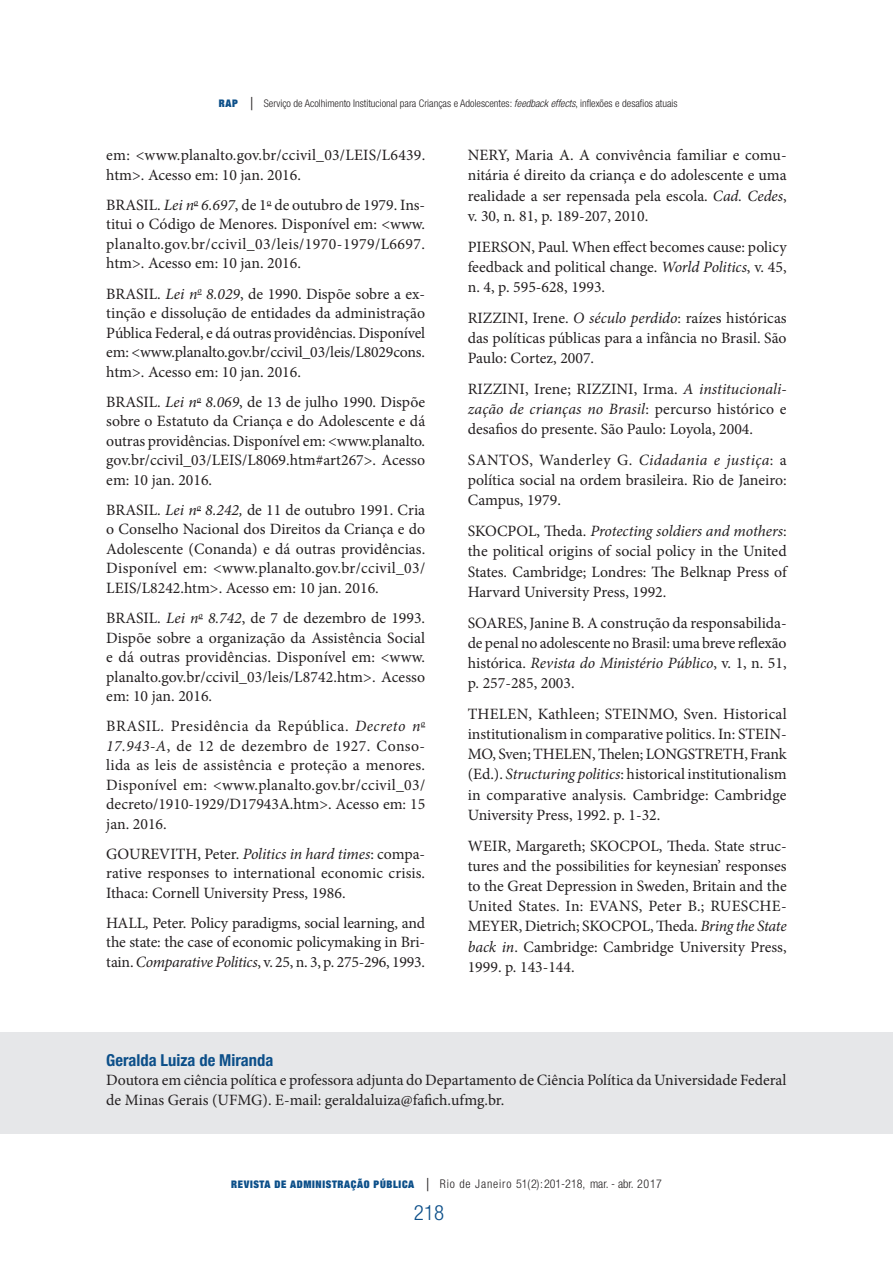
<style>
.page{position:relative;width:893px;height:1263px;background:#fff}
.page>*{position:absolute;margin:0;border:0;box-sizing:border-box;transform-origin:0 0}
.t1{font:300 condensed 21px "Helvetica Neue LT Std";color:#0c4f89}
.autores_final_1{font:700 condensed 16.5px "Helvetica Neue LT Std";color:#0c4f89}
.BIBLIOGRAFIA{font:15.75px/19.5px "Minion Pro";color:#231f20;text-align:justify}
.autores_final_1-2{font:15.75px/19.5px "Minion Pro";color:#231f20}
.t2{font:300 condensed 12px "Helvetica Neue LT Std";letter-spacing:.07em;color:#231f20}
.t3{font:300 condensed 10.5px "Helvetica Neue LT Std";color:#231f20}
.s1{font-family:"Helvetica Neue";font-weight:900;font-stretch:expanded;color:#0c4f89}
.s2{font-size:18px}
.s3{font-style:italic}
.s4{font-family:"Helvetica Neue";font-weight:900;font-stretch:expanded;font-size:10.5px;color:#0c4f89}
</style>
<div class="page">
<div style="left:0;top:1032px;width:893px;height:102px;background:#e6e7e9"></div>
<p class="t3" style="left:219px;top:98px;width:460px"><span class="s1">RAP</span> <span class="s2">|</span> Serviço de Acolhimento Institucional para Crianças e Adolescentes: <span class="s3">feedback effects</span>, inflexões e desafios atuais</p>
<p class="BIBLIOGRAFIA" style="left:106px;top:146px;width:320px">em: &lt;www.planalto.gov.br/ccivil_03/LEIS/L6439. htm&gt;. Acesso em: 10 jan. 2016.</p>
<p class="BIBLIOGRAFIA" style="left:106px;top:195px;width:320px">BRASIL. <span class="s3">Lei n</span><sup>o</sup> <span class="s3">6.697</span>, de 1<sup>o</sup> de outubro de 1979. Ins&shy;titui o Código de Menores. Disponível em: &lt;www. planalto.gov.br/ccivil_03/leis/1970-1979/L6697. htm&gt;. Acesso em: 10 jan. 2016.</p>
<p class="BIBLIOGRAFIA" style="left:106px;top:284px;width:320px">BRASIL. <span class="s3">Lei n</span><sup>o</sup> <span class="s3">8.029</span>, de 1990. Dispõe sobre a ex&shy;tinção e dissolução de entidades da administração Pública Federal, e dá outras providências. Disponível em: &lt;www.planalto.gov.br/ccivil_03/leis/L8029cons. htm&gt;. Acesso em: 10 jan. 2016.</p>
<p class="BIBLIOGRAFIA" style="left:106px;top:392px;width:320px">BRASIL. <span class="s3">Lei n</span><sup>o</sup> <span class="s3">8.069</span>, de 13 de julho 1990. Dispõe sobre o Estatuto da Criança e do Adolescente e dá outras providências. Disponível em: &lt;www.planalto. gov.br/ccivil_03/LEIS/L8069.htm#art267&gt;. Acesso em: 10 jan. 2016.</p>
<p class="BIBLIOGRAFIA" style="left:106px;top:500px;width:320px">BRASIL. <span class="s3">Lei n</span><sup>o</sup> <span class="s3">8.242,</span> de 11 de outubro 1991. Cria o Conselho Nacional dos Direitos da Criança e do Adolescente (Conanda) e dá outras providências.<br>Disponível em: &lt;www.planalto.gov.br/ccivil_03/ LEIS/L8242.htm&gt;. Acesso em: 10 jan. 2016.</p>
<p class="BIBLIOGRAFIA" style="left:106px;top:608px;width:320px">BRASIL. <span class="s3">Lei n</span><sup>o</sup> <span class="s3">8.742</span>, de 7 de dezembro de 1993.<br>Dispõe sobre a organização da Assistência Social e dá outras providências. Disponível em: &lt;www. planalto.gov.br/ccivil_03/leis/L8742.htm&gt;. Acesso em: 10 jan. 2016.</p>
<p class="BIBLIOGRAFIA" style="left:106px;top:716px;width:320px">BRASIL. Presidência da República. <span class="s3">Decreto n</span><sup>o </sup><span class="s3">17.943-A</span>, de 12 de dezembro de 1927. Conso&shy;lida as leis de assistência e proteção a menores.<br>Disponível em: &lt;www.planalto.gov.br/ccivil_03/ decreto/1910-1929/D17943A.htm&gt;. Acesso em: 15 jan. 2016.</p>
<p class="BIBLIOGRAFIA" style="left:106px;top:844px;width:320px">GOUREVITH, Peter. <span class="s3">Politics in hard times</span>: compa&shy;rative responses to international economic crisis.<br>Ithaca: Cornell University Press, 1986.</p>
<p class="BIBLIOGRAFIA" style="left:106px;top:913px;width:320px">HALL, Peter. Policy paradigms, social learning, and the state: the case of economic policymaking in Bri&shy;tain. <span class="s3">Comparative Politics</span>, v. 25, n. 3, p. 275-296, 1993.</p>
<p class="BIBLIOGRAFIA" style="left:468px;top:145px;width:320px;line-height:20.1px">NERY, Maria A. A convivência familiar e comu&shy;nitária é direito da criança e do adolescente e uma realidade a ser repensada pela escola. <span class="s3">Cad. Cedes</span>, v. 30, n. 81, p. 189-207, 2010.</p>
<p class="BIBLIOGRAFIA" style="left:468px;top:237px;width:320px;line-height:20.1px">PIERSON, Paul. When effect becomes cause: policy feedback and political change. <span class="s3">World Politics</span>, v. 45, n. 4, p. 595-628, 1993.</p>
<p class="BIBLIOGRAFIA" style="left:468px;top:308px;width:320px;line-height:20.1px">RIZZINI, Irene. <span class="s3">O século perdido</span>: raízes históricas das políticas públicas para a infância no Brasil. São Paulo: Cortez, 2007.</p>
<p class="BIBLIOGRAFIA" style="left:468px;top:379px;width:320px;line-height:20.1px">RIZZINI, Irene; RIZZINI, Irma. <span class="s3">A institucionali&shy;zação de crianças no Brasil</span>: percurso histórico e desafios do presente. São Paulo: Loyola, 2004.</p>
<p class="BIBLIOGRAFIA" style="left:468px;top:450px;width:320px;line-height:20.1px">SANTOS, Wanderley G. <span class="s3">Cidadania e justiça</span>: a política social na ordem brasileira. Rio de Janeiro:<br>Campus, 1979.</p>
<p class="BIBLIOGRAFIA" style="left:468px;top:521px;width:320px;line-height:20.1px">SKOCPOL, Theda. <span class="s3">Protecting soldiers and mothers</span>: the political origins of social policy in the United States<span class="s3">.</span> Cambridge; Londres: The Belknap Press of Harvard University Press, 1992.</p>
<p class="BIBLIOGRAFIA" style="left:468px;top:613px;width:320px;line-height:20.1px">SOARES, Janine B. A construção da responsabilida&shy;de penal no adolescente no Brasil: uma breve reflexão histórica. <span class="s3">Revista do Ministério Público</span>, v. 1, n. 51, p. 257-285, 2003.</p>
<p class="BIBLIOGRAFIA" style="left:468px;top:704px;width:320px;line-height:20.1px">THELEN, Kathleen; STEINMO, Sven. Historical institutionalism in comparative politics. In: STEIN-MO, Sven; THELEN, Thelen; LONGSTRETH, Frank (Ed.). <span class="s3">Structuring politics</span>: historical institutionalism in comparative analysis<span class="s3">.</span> Cambridge: Cambridge University Press, 1992. p. 1-32.</p>
<p class="BIBLIOGRAFIA" style="left:468px;top:836px;width:320px;line-height:20.1px">WEIR, Margareth; SKOCPOL, Theda. State struc&shy;tures and the possibilities for keynesian’ responses to the Great Depression in Sweden, Britain and the United States. In: EVANS, Peter B.; RUESCHE-MEYER, Dietrich; SKOCPOL, Theda. <span class="s3">Bring the State back in</span>. Cambridge: Cambridge University Press, 1999. p. 143-144.</p>
<p class="autores_final_1" style="left:106px;top:1050px;width:169px">Geralda Luiza de Miranda</p>
<p class="autores_final_1-2" style="left:106px;top:1070px;width:682px">Doutora em ciência política e professora adjunta do Departamento de Ciência Política da Universidade Federal de Minas Gerais (UFMG). E-mail: geraldaluiza@fafich.ufmg.br.</p>
<p class="t2" style="left:231px;top:1176px;width:432px"><span class="s4">REVISTA DE ADMINISTRAÇÃO PÚBLICA</span> <span class="s2">|</span> Rio de Janeiro 51(2):201-218, mar. - abr. 2017</p>
<h1 class="t1" style="left:414px;top:1200px;width:32px">218</h1>
</div>
